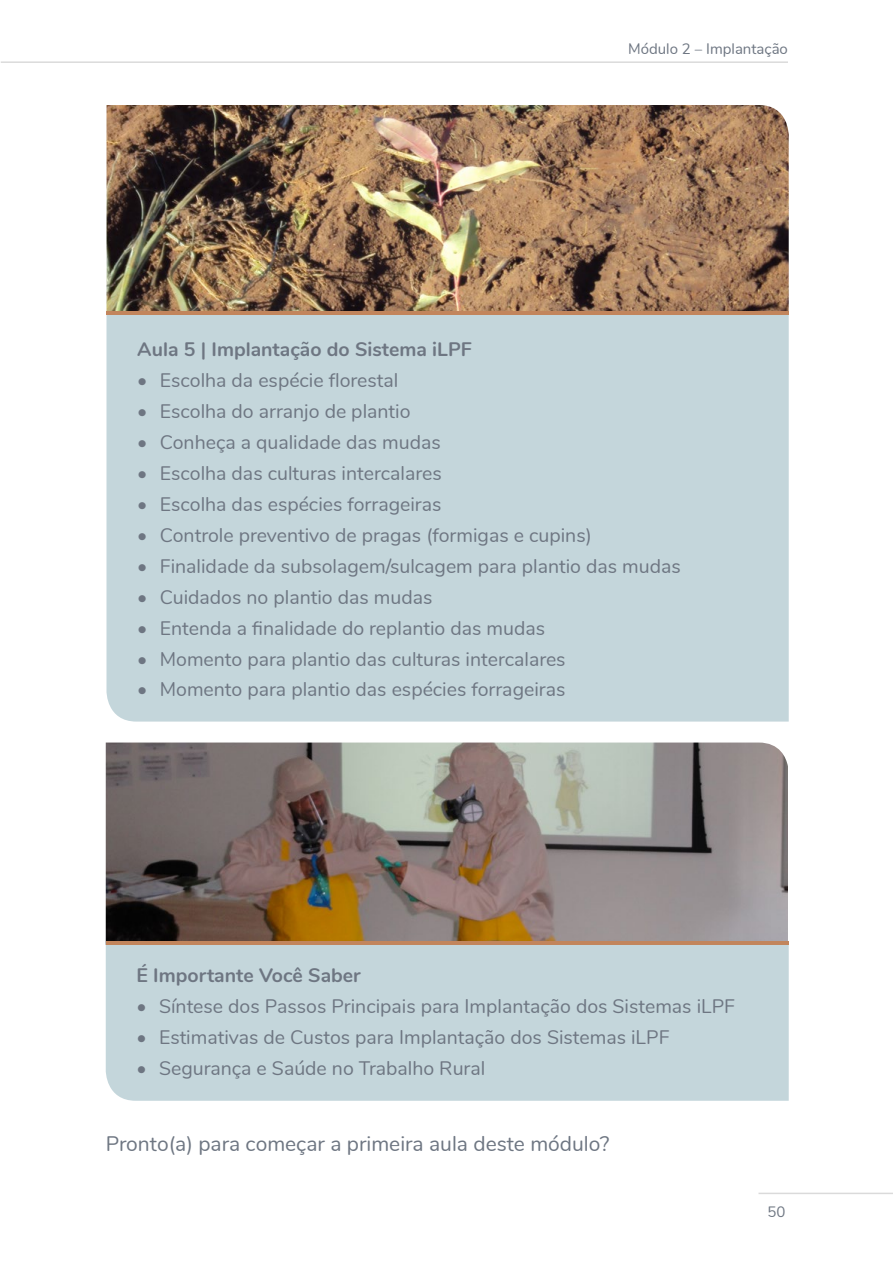
<style>
.page{position:relative;width:893px;height:1263px;background:#fff}
.page>*{position:absolute;margin:0;border:0;box-sizing:border-box;transform-origin:0 0}
.Corpo_de_texto{font:21px "Nunito";color:#6e7682}
.t1{font:19.5px "Nunito";color:#6e7682}
.textos_personagens{font:700 19.5px "Nunito";color:#6e7682}
.bullets_numeros{font:700 19.5px "Nunito";color:#6e7682}
.t2{font:15px "Nunito";color:#6e7682}
</style>
<div class="page">
<hr style="left:1px;top:61px;width:787px;height:2px;background:#dadada">
<hr style="left:758px;top:1193px;width:135px;height:1px;background:#dadada">
<img style="left:106px;top:105px;width:683px;height:206px">
<img style="left:106px;top:742px;width:682px;height:199px">
<div style="left:106px;top:315px;width:683px;height:406px;background:#c4d6db"></div>
<div style="left:106px;top:945px;width:683px;height:156px;background:#c4d6db"></div>
<hr style="left:106px;top:311px;width:683px;height:4px;background:#c2855c">
<hr style="left:106px;top:941px;width:683px;height:4px;background:#c2855c">
<p class="t2" style="left:628px;top:38px;width:161px">Módulo 2 – Implantação</p>
<p class="textos_personagens" style="left:137px;top:335px;width:336px">Aula 5 | Implantação do Sistema iLPF</p>
<p class="t1" style="left:137px;top:366px;width:262px">• Escolha da espécie florestal</p>
<p class="t1" style="left:137px;top:397px;width:275px">• Escolha do arranjo de plantio</p>
<p class="t1" style="left:137px;top:428px;width:305px">• Conheça a qualidade das mudas</p>
<p class="t1" style="left:137px;top:459px;width:306px">• Escolha das culturas intercalares</p>
<p class="t1" style="left:137px;top:490px;width:306px">• Escolha das espécies forrageiras</p>
<p class="t1" style="left:137px;top:521px;width:456px">• Controle preventivo de pragas (formigas e cupins)</p>
<p class="t1" style="left:137px;top:552px;width:545px">• Finalidade da subsolagem/sulcagem para plantio das mudas</p>
<p class="t1" style="left:137px;top:583px;width:297px">• Cuidados no plantio das mudas</p>
<p class="t1" style="left:137px;top:613px;width:409px">• Entenda a finalidade do replantio das mudas</p>
<p class="t1" style="left:137px;top:644px;width:430px">• Momento para plantio das culturas intercalares</p>
<p class="t1" style="left:137px;top:675px;width:430px">• Momento para plantio das espécies forrageiras</p>
<p class="bullets_numeros" style="left:137px;top:961px;width:226px">É Importante Você Saber</p>
<p class="t1" style="left:137px;top:992px;width:600px">• Síntese dos Passos Principais para Implantação dos Sistemas iLPF</p>
<p class="t1" style="left:137px;top:1023px;width:535px">• Estimativas de Custos para Implantação dos Sistemas iLPF</p>
<p class="t1" style="left:137px;top:1054px;width:350px">• Segurança e Saúde no Trabalho Rural</p>
<p class="Corpo_de_texto" style="left:106px;top:1128px;width:505px">Pronto(a) para começar a primeira aula deste módulo?</p>
<p class="t2" style="left:767px;top:1200px;width:19px">50</p>
</div>
